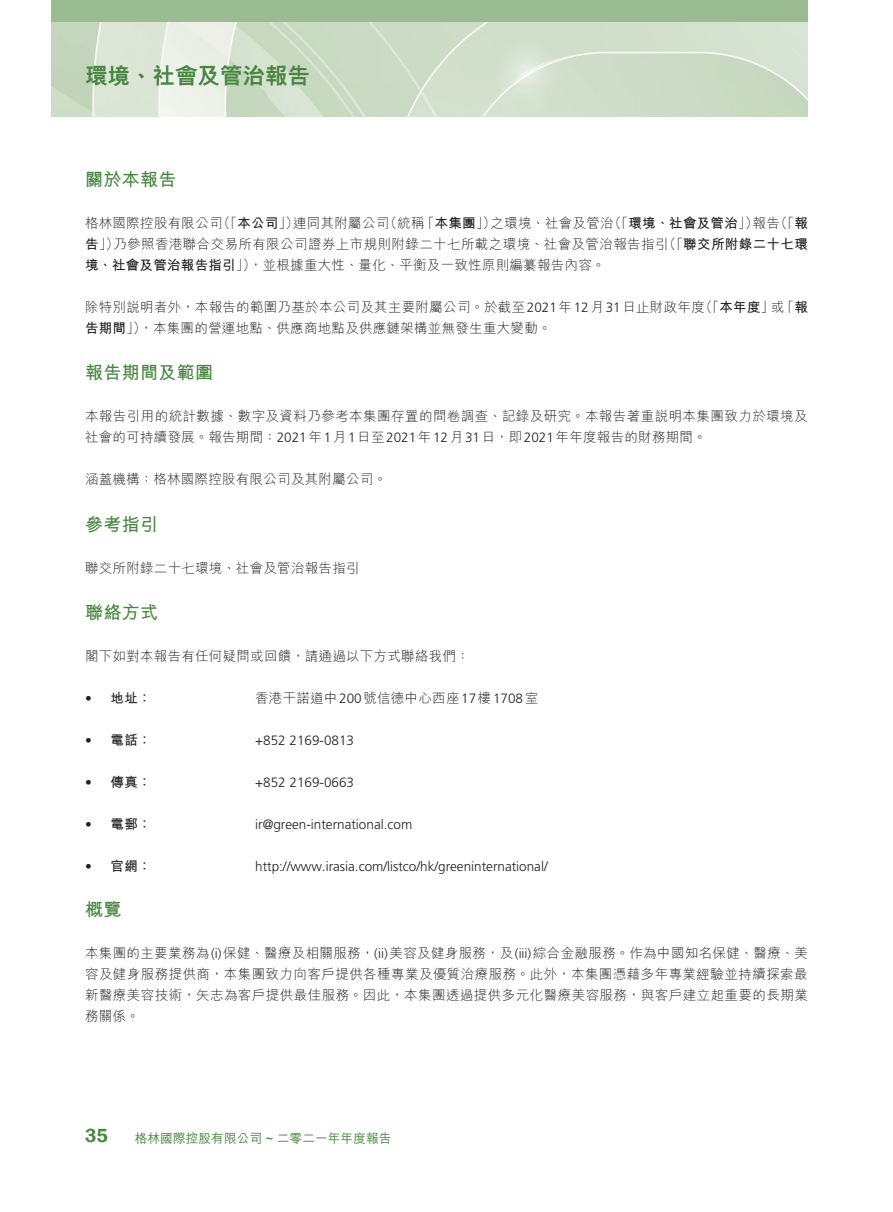
<style>
.page{position:relative;width:893px;height:1212px;background:#fff}
.page>*{position:absolute;margin:0;border:0;box-sizing:border-box;transform-origin:0 0}
.t1{font:800 22.5px "M Hei HK";color:#488641}
.t2{font:600 19.5px "Franklin Gothic";color:#488641}
.t3{font:700 18px "M Hei HK";letter-spacing:.02em;color:#488641}
.t4{font:300 13.5px/21px "M Hei HK";letter-spacing:.02em;color:#231f20}
.t5{font:300 13.5px "Frutiger LT Std";color:#231f20}
.t6{font:700 13.5px "M Hei HK";letter-spacing:.02em;color:#231f20}
.t7{font:500 12.75px "M Hei HK";color:#488641}
.s1{font-weight:300}
.s2{font-weight:700}
.s3{font-family:"Frutiger LT Std"}
</style>
<div class="page">
<img style="left:51px;top:21px;width:757px;height:96px">
<div style="left:51px;top:0;width:757px;height:21px;background:#9bbb93"></div>
<h1 class="t1" style="left:85px;top:64px;width:226px">環境、社會及管治報告</h1>
<h3 class="t3" style="left:85px;top:166px;width:93px">關於本報告</h3>
<p class="t6" style="left:608px;top:213px;width:152px"><span class="s1">（「</span>環境、社會及管治<span class="s1">」）</span></p>
<p class="t4" style="left:217px;top:213px;width:83px">（「<span class="s2">本公司</span>」）</p>
<p class="t4" style="left:384px;top:213px;width:42px">（統稱</p>
<p class="t4" style="left:421px;top:213px;width:76px">「<span class="s2">本集團</span>」）</p>
<p class="t4" style="left:774px;top:213px;width:35px">（「<span class="s2">報</span></p>
<p class="t4" style="left:293px;top:213px;width:98px">連同其附屬公司</p>
<p class="t4" style="left:490px;top:213px;width:125px">之環境、社會及管治</p>
<p class="t4" style="left:752px;top:213px;width:29px">報告</p>
<p class="t4" style="left:85px;top:213px;width:139px">格林國際控股有限公司</p>
<p class="t4" style="left:113px;top:234px;width:557px">乃參照香港聯合交易所有限公司證券上市規則附錄二十七所載之環境、社會及管治報告指引</p>
<p class="t4" style="left:85px;top:234px;width:35px"><span class="s2">告</span>」）</p>
<p class="t6" style="left:663px;top:234px;width:147px"><span class="s1">（「</span>聯交所附錄二十七環</p>
<p class="t6" style="left:85px;top:255px;width:172px">境、社會及管治報告指引<span class="s1">」）</span></p>
<p class="t4" style="left:249px;top:255px;width:358px">，並根據重大性、量化、平衡及一致性原則編纂報告內容。</p>
<p class="t4" style="left:699px;top:297px;width:76px">（「<span class="s2">本年度</span>」</p>
<p class="t4" style="left:140px;top:297px;width:567px;text-indent:-55px">除特別說明者外，本報告的範圍乃基於本公司及其主要附屬公司。於截至<span class="s3">2021</span>年<span class="s3">12</span>月<span class="s3">31</span>日止財政年度，本集團的營運地點、供應商地點及供應鏈架構並無發生重大變動。</p>
<p class="t4" style="left:771px;top:297px;width:15px">或</p>
<p class="t4" style="left:781px;top:297px;width:29px">「<span class="s2">報</span></p>
<p class="t6" style="left:85px;top:318px;width:63px">告期間<span class="s1">」）</span></p>
<h3 class="t3" style="left:85px;top:360px;width:130px">報告期間及範圍</h3>
<p class="t4" style="left:85px;top:406px;width:724px">本報告引用的統計數據、數字及資料乃參考本集團存置的問卷調查、記錄及研究。本報告著重說明本集團致力於環境及社會的可持續發展。報告期間：<span class="s3">2021</span>年<span class="s3">1</span>月<span class="s3">1</span>日至<span class="s3">2021</span>年<span class="s3">12</span>月<span class="s3">31</span>日，即<span class="s3">2021</span>年年度報告的財務期間。</p>
<p class="t4" style="left:85px;top:469px;width:303px">涵蓋機構：格林國際控股有限公司及其附屬公司。</p>
<h3 class="t3" style="left:85px;top:511px;width:75px">參考指引</h3>
<p class="t4" style="left:85px;top:557px;width:276px">聯交所附錄二十七環境、社會及管治報告指引</p>
<h3 class="t3" style="left:85px;top:599px;width:75px">聯絡方式</h3>
<p class="t4" style="left:85px;top:645px;width:386px">閣下如對本報告有任何疑問或回饋，請通過以下方式聯絡我們：</p>
<p class="t4" style="left:255px;top:687px;width:285px">香港干諾道中<span class="s3">200</span>號信德中心西座<span class="s3">17</span>樓<span class="s3">1708</span>室</p>
<p class="t6" style="left:111px;top:688px;width:42px">地址：</p>
<p class="t5" style="left:85px;top:691px;width:8px">•</p>
<p class="t5" style="left:85px;top:733px;width:8px">•</p>
<p class="t6" style="left:111px;top:730px;width:42px">電話：</p>
<p class="t5" style="left:255px;top:733px;width:100px">+852 2169-0813</p>
<p class="t5" style="left:85px;top:775px;width:8px">•</p>
<p class="t6" style="left:111px;top:772px;width:42px">傳真：</p>
<p class="t5" style="left:255px;top:775px;width:100px">+852 2169-0663</p>
<p class="t5" style="left:85px;top:817px;width:8px">•</p>
<p class="t6" style="left:111px;top:814px;width:42px">電郵：</p>
<p class="t5" style="left:255px;top:817px;width:159px">@i r green-international.com</p>
<p class="t6" style="left:111px;top:856px;width:42px">官網：</p>
<p class="t5" style="left:255px;top:859px;width:294px">http://www.irasia.com/listco/hk/greeninternational/</p>
<p class="t5" style="left:85px;top:859px;width:8px">•</p>
<h3 class="t3" style="left:85px;top:896px;width:38px">概覽</h3>
<p class="t4" style="left:85px;top:942px;width:724px;text-align:justify">本集團的主要業務為 <span class="s3">)i(</span> 保健、醫療及相關服務， <span class="s3">)i i(</span> 美容及健身服務，及<span class="s3">(iii)</span>綜合金融服務。作為中國知名保健、醫療、美容及健身服務提供商，本集團致力向客戶提供各種專業及優質治療服務。此外，本集團憑藉多年專業經驗並持續探索最新醫療美容技術，矢志為客戶提供最佳服務。因此，本集團透過提供多元化醫療美容服務，與客戶建立起重要的長期業務關係。</p>
<h2 class="t2" style="left:85px;top:1124px;width:24px">35</h2>
<p class="t7" style="left:135px;top:1129px;width:258px">格林國際控股有限公司 ~ 二零二一年年度報告</p>
</div>
